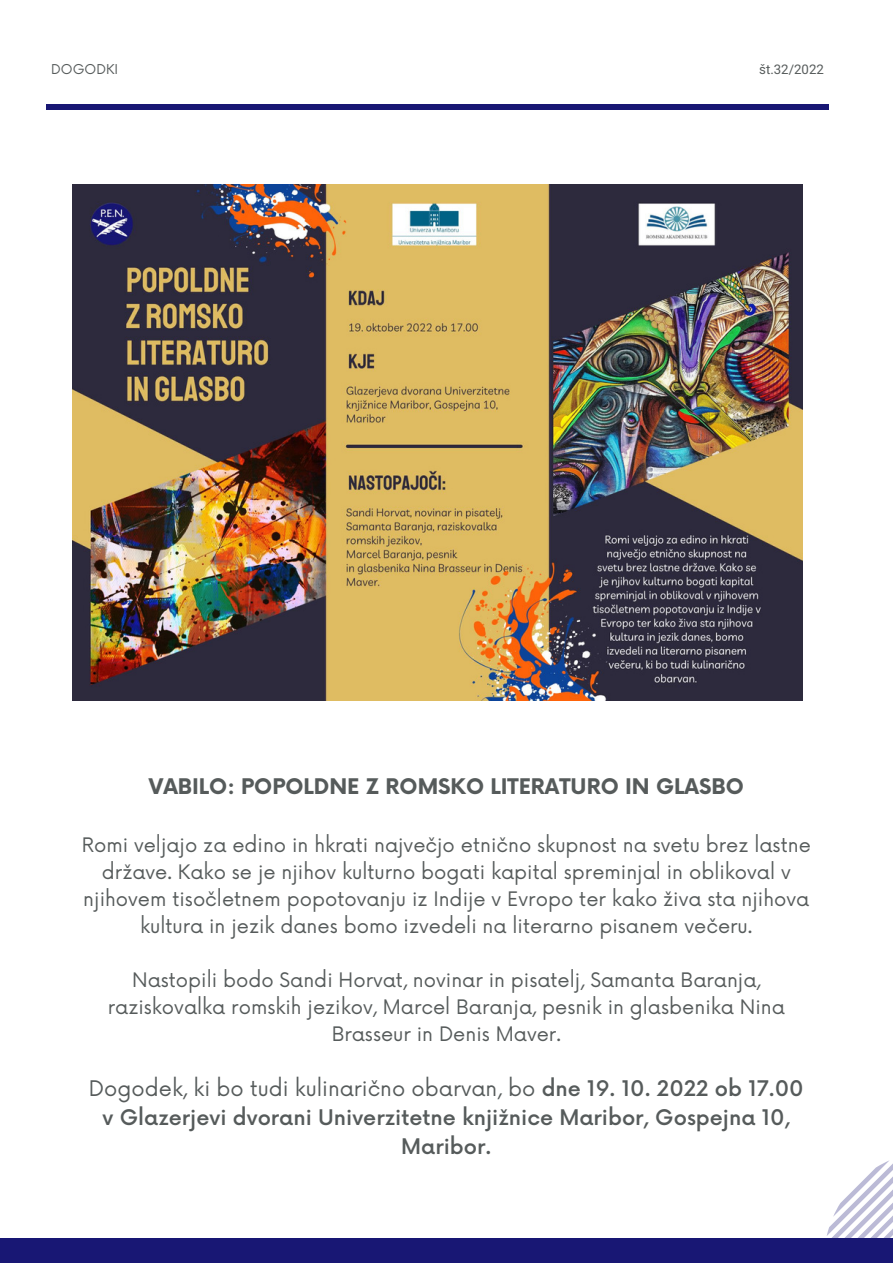
<style>
.page{position:relative;width:893px;height:1264px;background:#fff}
.page>*{position:absolute;margin:0;border:0;box-sizing:border-box;transform-origin:0 0}
.t1{font:500 21px/29.2px "Now";color:#565b5b;text-align:center}
.t2{font:700 21px "Now";color:#565b5b}
.t3{font:19.5px/27px "Now";color:#565b5b;text-align:center}
.t4{font:13.2px "Araboto";color:#565b5b}
.t5{font:13.2px "Now";color:#565b5b}
.s1{font-weight:400}
</style>
<div class="page">
<div style="left:0;top:1237px;width:892px;height:25px;background:#181774"></div>
<div style="left:46px;top:104px;width:782px;height:6px;background:#181774"></div>
<svg style="left:823px;top:1160px;width:69px;height:78px"></svg>
<img style="left:72px;top:185px;width:730px;height:515px">
<p class="t5" style="left:51px;top:62px;width:68px">DOGODKI</p>
<p class="t4" style="left:759px;top:61px;width:66px">št.32/2022</p>
<p class="t2" style="left:149px;top:775px;width:596px">VABILO: POPOLDNE Z ROMSKO LITERATURO IN GLASBO</p>
<p class="t3" style="left:82px;top:832px;width:730px">Romi veljajo za edino in hkrati največjo etnično skupnost na svetu brez lastne države. Kako se je njihov kulturno bogati kapital spreminjal in oblikoval v njihovem tisočletnem popotovanju iz Indije v Evropo ter kako živa sta njihova kultura in jezik danes bomo izvedeli na literarno pisanem večeru.</p>
<p class="t3" style="left:108px;top:967px;width:678px">Nastopili bodo Sandi Horvat, novinar in pisatelj, Samanta Baranja, raziskovalka romskih jezikov, Marcel Baranja, pesnik in glasbenika Nina<br>Brasseur in Denis Maver.</p>
<p class="t1" style="left:89px;top:1074px;width:716px"><span class="s1">Dogodek, ki bo tudi kulinarično obarvan, bo</span> dne 19. 10. 2022 ob 17.00 v Glazerjevi dvorani Univerzitetne knjižnice Maribor, Gospejna 10,<br>Maribor.</p>
</div>
